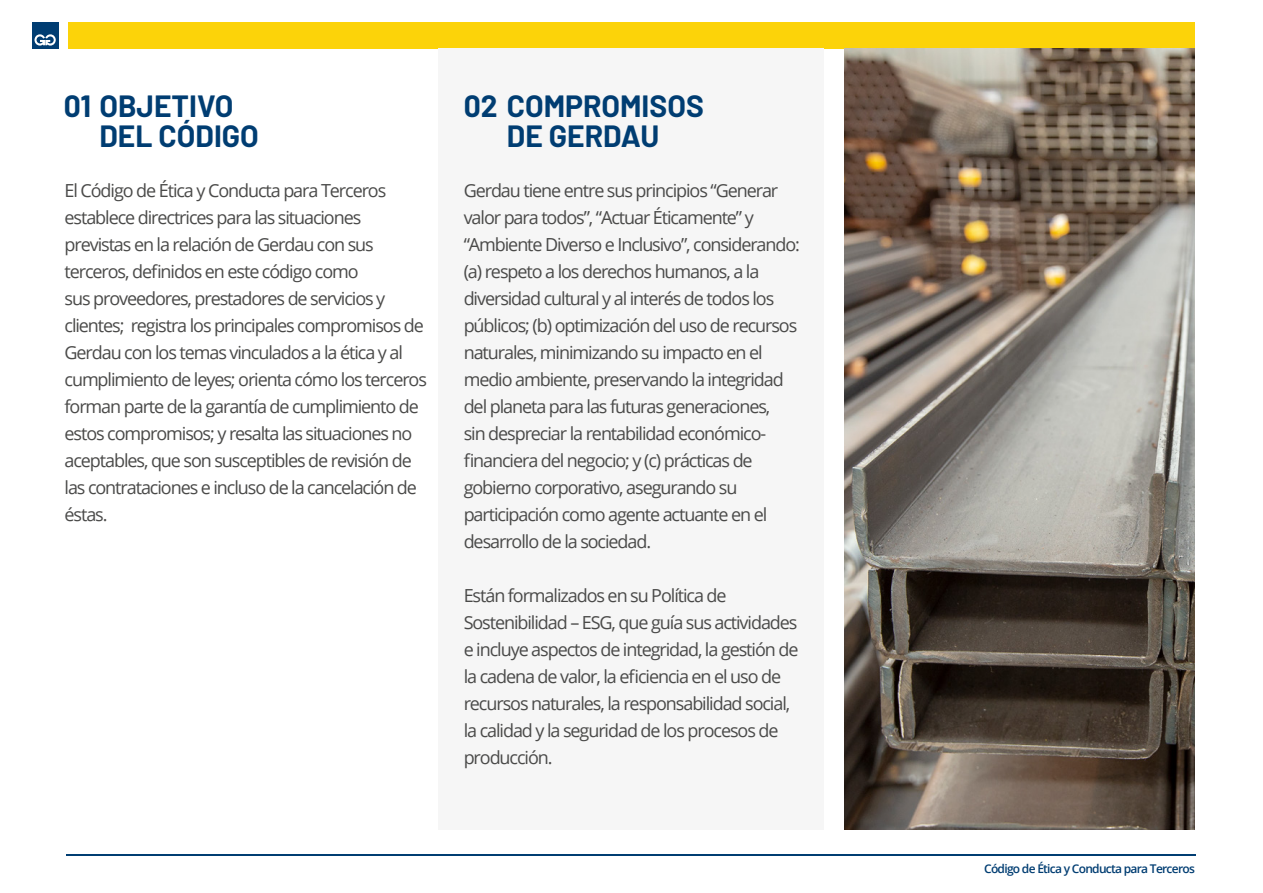
<style>
.page{position:relative;width:1263px;height:893px;background:#fff}
.page>*{position:absolute;margin:0;border:0;box-sizing:border-box;transform-origin:0 0}
.t1{font:700 30px/30.6px "Barlow";color:#003d72}
.t2{font:18px/27px "Open Sans";letter-spacing:-.06em;color:#4a4a49}
.t3{font:600 12px "Open Sans";letter-spacing:-.06em;color:#003d72}
</style>
<div class="page">
<div style="left:32px;top:22px;width:26px;height:26px;background:#003d72"></div>
<svg style="left:35px;top:34px;width:21px;height:12px"></svg>
<div style="left:68px;top:22px;width:1127px;height:26px;background:#fcd309"></div>
<hr style="left:66px;top:854px;width:1129px;height:2px;background:#003d72">
<div style="left:439px;top:48px;width:385px;height:781px;background:#f6f6f6"></div>
<img style="left:844px;top:48px;width:351px;height:781px">
<h1 class="t1" style="left:99px;top:88px;width:161px;text-indent:-36px">01 OBJETIVO<br>DEL CÓDIGO</h1>
<p class="t2" style="left:65px;top:176px;width:364px">El Código de Ética y Conducta para Terceros establece directrices para las situaciones previstas en la relación de Gerdau con sus terceros, definidos en este código como<br>sus proveedores, prestadores de servicios y clientes; registra los principales compromisos de Gerdau con los temas vinculados a la ética y al cumplimiento de leyes; orienta cómo los terceros forman parte de la garantía de cumplimiento de estos compromisos; y resalta las situaciones no aceptables, que son susceptibles de revisión de las contrataciones e incluso de la cancelación de éstas.</p>
<h1 class="t1" style="left:464px;top:88px;width:242px;text-align:center">02 COMPROMISOS<br>DE GERDAU</h1>
<p class="t2" style="left:464px;top:176px;width:338px">Gerdau tiene entre sus principios “Generar valor para todos”, “Actuar Éticamente” y “Ambiente Diverso e Inclusivo”, considerando: (a) respeto a los derechos humanos, a la diversidad cultural y al interés de todos los públicos; (b) optimización del uso de recursos naturales, minimizando su impacto en el medio ambiente, preservando la integridad del planeta para las futuras generaciones,<br>sin despreciar la rentabilidad económico&shy;financiera del negocio; y (c) prácticas de gobierno corporativo, asegurando su participación como agente actuante en el desarrollo de la sociedad.</p>
<p class="t2" style="left:464px;top:581px;width:336px">Están formalizados en su Política de Sostenibilidad – ESG, que guía sus actividades e incluye aspectos de integridad, la gestión de la cadena de valor, la eficiencia en el uso de recursos naturales, la responsabilidad social, la calidad y la seguridad de los procesos de producción.</p>
<p class="t3" style="left:984px;top:861px;width:212px">Código de Ética y Conducta para Terceros</p>
</div>
